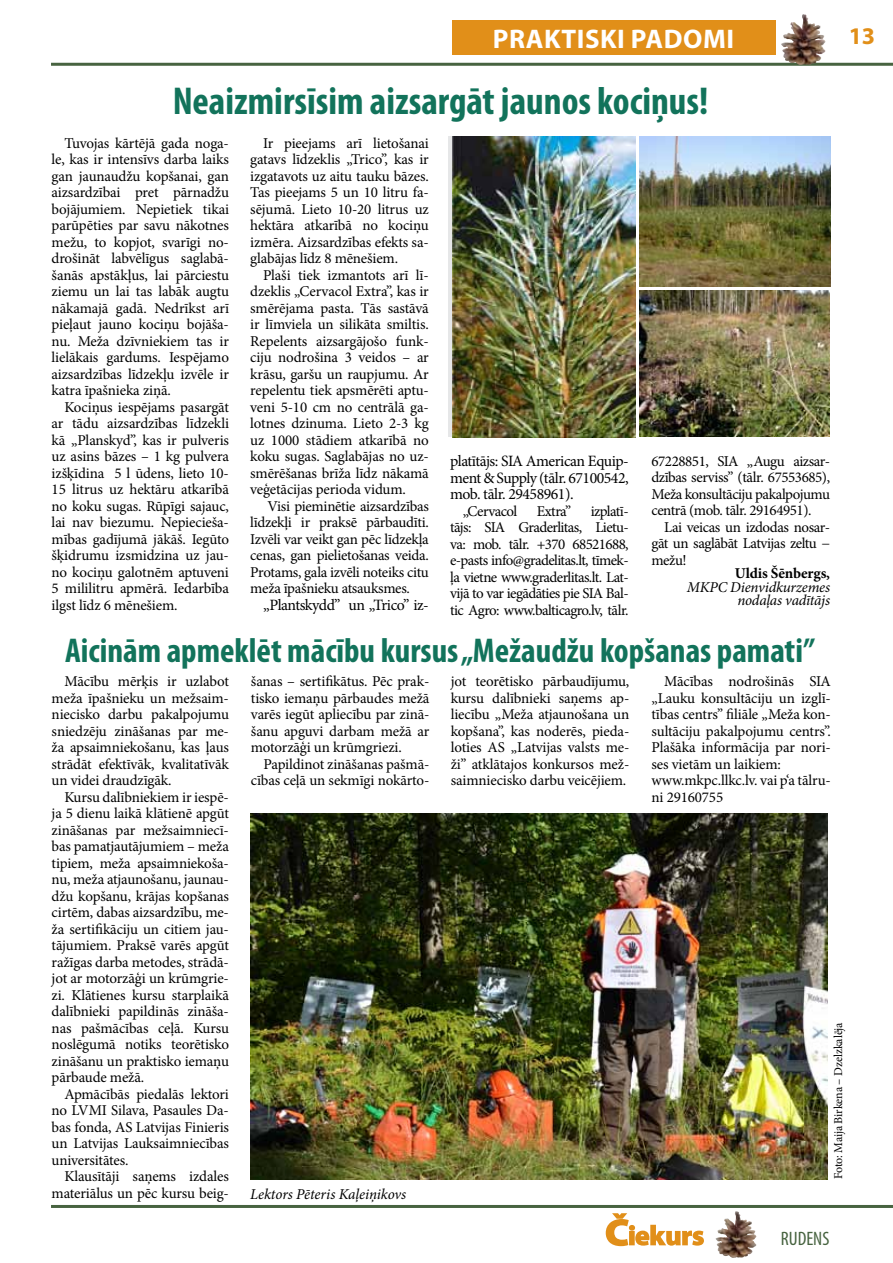
<style>
.page{position:relative;width:893px;height:1263px;background:#fff}
.page>*{position:absolute;margin:0;border:0;box-sizing:border-box;transform-origin:0 0}
.t1{font:700 condensed 39px "Myriad Pro";color:#12735b}
.t2{font:700 condensed 34.5px "Myriad Pro";color:#12735b}
.t3{font:700 27px "Myriad Pro";letter-spacing:.02em;color:#fff}
.t4{font:700 24px "Myriad Pro";color:#e18f19}
.t5{font:condensed 19.5px "Myriad Pro";color:#476340}
.t6{font:15.75px/16.5px "Minion Pro";letter-spacing:-.03em;color:#000;text-align:justify}
.t7{font:15px/16.5px "Minion Pro";letter-spacing:-.015em;color:#000;text-align:justify}
.t8{font:italic 15px/13.5px "Minion Pro";letter-spacing:-.01em;color:#000;text-align:right}
.t9{font:700 15px "Minion Pro";letter-spacing:-.01em;color:#000}
.t10{font:15px "Minion Pro";letter-spacing:-.04em;color:#000}
.t11{font:12px "Minion Pro";letter-spacing:-.015em;color:#000}
</style>
<div class="page">
<hr style="left:51px;top:63px;width:842px;height:3px;background:#476340">
<hr style="left:51px;top:1205px;width:842px;height:3px;background:#476340">
<img style="left:787px;top:14px;width:16px;height:20px">
<img style="left:717px;top:1211px;width:19px;height:26px">
<svg style="left:606px;top:1213px;width:98px;height:33px"></svg>
<div style="left:452px;top:20px;width:323px;height:34px;background:#e18f19"></div>
<img style="left:251px;top:813px;width:577px;height:366px">
<div style="left:448px;top:137px;width:187px;height:300px;background:#e6e7e8"></div>
<img style="left:452px;top:137px;width:184px;height:301px">
<img style="left:640px;top:137px;width:190px;height:150px">
<img style="left:639px;top:291px;width:190px;height:146px">
<h3 class="t3" style="left:493px;top:21px;width:239px">PRAKTISKI PADOMI</h3>
<h1 class="t1" style="left:173px;top:76px;width:537px">Neaizmirsīsim aizsargāt jaunos kociņus!</h1>
<p class="t7" style="left:52px;top:135px;width:179px;text-indent:13px">Tuvojas kārtējā gada noga&shy;le, kas ir intensīvs darba laiks gan jaunaudžu kopšanai, gan aizsardzībai pret pārnadžu bojājumiem. Nepietiek tikai parūpēties par savu nākotnes mežu, to kopjot, svarīgi no&shy;drošināt labvēlīgus saglabā&shy;šanās apstākļus, lai pārciestu ziemu un lai tas labāk augtu nākamajā gadā. Nedrīkst arī pieļaut jauno kociņu bojāša&shy;nu. Meža dzīvniekiem tas ir lielākais gardums. Iespējamo aizsardzības līdzekļu izvēle ir katra īpašnieka ziņā.</p>
<p class="t7" style="left:52px;top:399px;width:179px;text-indent:13px">Kociņus iespējams pasargāt ar tādu aizsardzības līdzekli kā „Planskyd”, kas ir pulveris uz asins bāzes – 1 kg pulvera izšķīdina 5 l ūdens, lieto 10- 15 litrus uz hektāru atkarībā no koku sugas. Rūpīgi sajauc, lai nav biezumu. Nepiecieša&shy;mības gadījumā jākāš. Iegūto šķidrumu izsmidzina uz jau&shy;no kociņu galotnēm aptuveni 5 mililitru apmērā. Iedarbība ilgst līdz 6 mēnešiem.</p>
<p class="t7" style="left:250px;top:135px;width:180px;text-indent:13px">Ir pieejams arī lietošanai gatavs līdzeklis „Trico”, kas ir izgatavots uz aitu tauku bāzes.<br>Tas pieejams 5 un 10 litru fa&shy;sējumā. Lieto 10-20 litrus uz hektāra atkarībā no kociņu izmēra. Aizsardzības efekts sa&shy;glabājas līdz 8 mēnešiem.</p>
<p class="t7" style="left:250px;top:267px;width:180px;text-indent:13px">Plaši tiek izmantots arī lī&shy;dzeklis „Cervacol Extra”, kas ir smērējama pasta. Tās sastāvā ir līmviela un silikāta smiltis.<br>Repelents aizsargājošo funk&shy;ciju nodrošina 3 veidos – ar krāsu, garšu un raupjumu. Ar repelentu tiek apsmērēti aptu&shy;veni 5-10 cm no centrālā ga&shy;lotnes dzinuma. Lieto 2-3 kg uz 1000 stādiem atkarībā no koku sugas. Saglabājas no uz&shy;smērēšanas brīža līdz nākamā veģetācijas perioda vidum.</p>
<p class="t7" style="left:250px;top:498px;width:180px;text-indent:17px">Visi pieminētie aizsardzības līdzekļi ir praksē pārbaudīti.<br>Izvēli var veikt gan pēc līdzekļa cenas, gan pielietošanas veida.<br>Protams, gala izvēli noteiks citu meža īpašnieku atsauksmes.</p>
<p class="t6" style="left:263px;top:596px;width:166px">„Plantskydd” un „Trico” iz-</p>
<p class="t6" style="left:450px;top:453px;width:180px">platītājs: SIA American Equip&shy;ment &amp; Supply (tālr. 67100542, mob. tālr. 29458961).</p>
<p class="t10" style="left:463px;top:501px;width:56px">„Cervacol</p>
<p class="t7" style="left:537px;top:503px;width:36px">Extra”</p>
<p class="t7" style="left:450px;top:503px;width:180px;text-indent:141px">izplatī&shy;tājs: SIA Graderlitas, Lietu&shy;va: mob. tālr. +370 68521688, e-pasts info@gradelitas.lt, tīmek&shy;ļa vietne www.graderlitas.lt. Lat&shy;vijā to var iegādāties pie SIA Bal&shy;tic Agro: www.balticagro.lv, tālr.</p>
<p class="t7" style="left:651px;top:453px;width:180px">67228851, SIA „Augu aizsar&shy;dzības serviss” (tālr. 67553685), Meža konsultāciju pakalpojumu centrā (mob. tālr. 29164951).</p>
<p class="t7" style="left:651px;top:519px;width:180px;text-indent:13px">Lai veicas un izdodas nosar&shy;gāt un saglābāt Latvijas zeltu − mežu!</p>
<p class="t9" style="left:735px;top:563px;width:97px">Uldis Šēnbergs,</p>
<p class="t8" style="left:687px;top:580px;width:145px">MKPC Dienvidkurzemes nodaļas vadītājs</p>
<h3 class="t4" style="left:849px;top:21px;width:28px">13</h3>
<h2 class="t2" style="left:65px;top:629px;width:752px">Aicinām apmeklēt mācību kursus „Mežaudžu kopšanas pamati”</h2>
<p class="t7" style="left:651px;top:673px;width:181px;text-align:left;text-indent:13px">Mācības nodrošinās SIA „Lauku konsultāciju un izglī&shy;tības centrs” filiāle „Meža kon&shy;sultāciju pakalpojumu centrs”.<br>Plašāka informācija par nori&shy;ses vietām un laikiem: www.mkpc.llkc.lv. vai p‘a tālru&shy;ni 29160755</p>
<p class="t7" style="left:52px;top:673px;width:179px;text-indent:13px">Mācību mērķis ir uzlabot meža īpašnieku un mežsaim&shy;niecisko darbu pakalpojumu sniedzēju zināšanas par me&shy;ža apsaimniekošanu, kas ļaus strādāt efektīvāk, kvalitatīvāk un videi draudzīgāk.</p>
<p class="t7" style="left:52px;top:789px;width:179px;text-indent:13px">Kursu dalībniekiem ir iespē&shy;ja 5 dienu laikā klātienē apgūt zināšanas par mežsaimniecī&shy;bas pamatjautājumiem – meža tipiem, meža apsaimniekoša&shy;nu, meža atjaunošanu, jaunau&shy;džu kopšanu, krājas kopšanas cirtēm, dabas aizsardzību, me&shy;ža sertifikāciju un citiem jau&shy;tājumiem. Praksē varēs apgūt ražīgas darba metodes, strādā&shy;jot ar motorzāģi un krūmgrie&shy;zi. Klātienes kursu starplaikā dalībnieki papildinās zināša&shy;nas pašmācības ceļā. Kursu noslēgumā notiks teorētisko zināšanu un praktisko iemaņu pārbaude mežā.</p>
<p class="t7" style="left:52px;top:1086px;width:179px;text-indent:13px">Apmācībās piedalās lektori no LVMI Silava, Pasaules Da&shy;bas fonda, AS Latvijas Finieris un Latvijas Lauksaimniecības universitātes.</p>
<p class="t7" style="left:52px;top:1168px;width:179px;text-align:right">Klausītāji saņems izdales materiālus un pēc kursu beig-</p>
<p class="t7" style="left:251px;top:673px;width:180px">šanas – sertifikātus. Pēc prak&shy;tisko iemaņu pārbaudes mežā varēs iegūt apliecību par zinā&shy;šanu apguvi darbam mežā ar motorzāģi un krūmgriezi.</p>
<p class="t7" style="left:251px;top:756px;width:180px;text-align:right">Papildinot zināšanas pašmā&shy;cības ceļā un sekmīgi nokārto-</p>
<p class="t7" style="left:451px;top:673px;width:180px">jot teorētisko pārbaudījumu, kursu dalībnieki saņems ap&shy;liecību „Meža atjaunošana un kopšana”, kas noderēs, pieda&shy;loties AS „Latvijas valsts me&shy;ži” atklātajos konkursos mež&shy;saimniecisko darbu veicējiem.</p>
<p class="t11" style="left:830px;top:1179px;width:159px;rotate:-90deg">Foto: Maija Birkena – Dzelzkalēja</p>
<p class="t8" style="left:250px;top:1187px;width:158px">Lektors Pēteris Kaļeiņikovs</p>
<h3 class="t5" style="left:781px;top:1227px;width:50px">RUDENS</h3>
</div>
